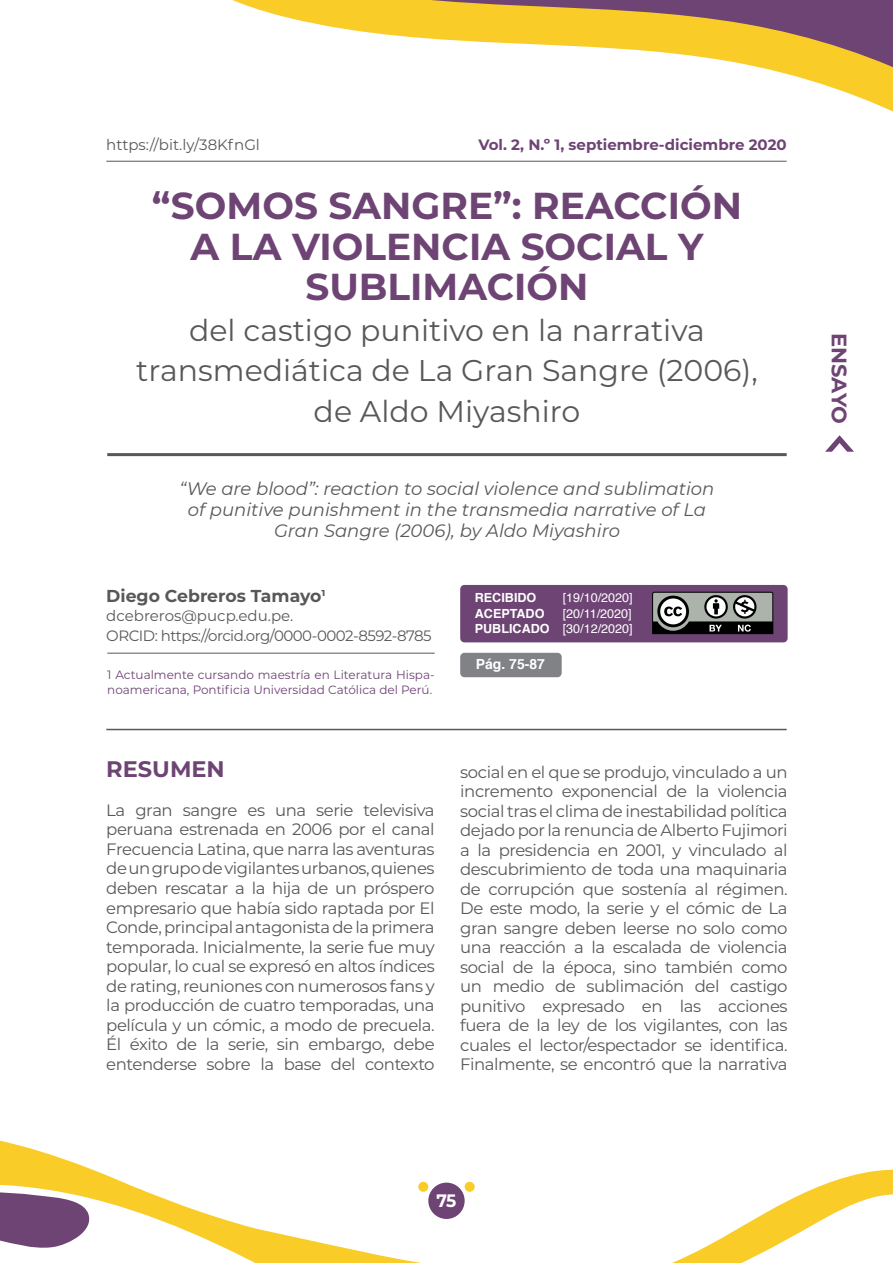
<style>
.page{position:relative;width:893px;height:1263px;background:#fff}
.page>*{position:absolute;margin:0;border:0;box-sizing:border-box;transform-origin:0 0}
.t1{font:700 37.5px/40.5px "Montserrat";color:#6e4474;text-align:center}
.t2{font:30px/40.5px "Montserrat";color:#57585a;text-align:center}
.t3{font:700 22.5px "Montserrat";color:#6e4474}
.pestañas{font:700 21px "Montserrat";color:#6e4474}
.t4{font:italic 18px "Montserrat";color:#57585a}
.t5{font:700 18px "Montserrat";color:#fff;scale:.95 1}
.t6{font:700 17.25px "Montserrat";color:#57585a}
.t7{font:16.5px/19.5px "Montserrat";letter-spacing:-.025em;color:#57585a;text-align:justify}
.t8{font:15px "Montserrat";letter-spacing:-.015em;color:#57585a}
.t9{font:15px "Montserrat";letter-spacing:-.035em;color:#57585a}
.t10{font:700 15px "Montserrat";color:#6e4474}
.t11{font:700 13.95px "Helvetica";color:#fff}
.t12{font:12.6px "Helvetica";color:#fff}
.t13{font:700 12.6px "Helvetica";color:#fff}
.t14{font:12px/15px "Montserrat";color:#6e4474}
.s1{font-weight:700}
</style>
<div class="page">
<svg style="left:0;top:1140px;width:201px;height:108px"></svg>
<svg style="left:201px;top:1169px;width:692px;height:94px"></svg>
<svg style="left:138px;top:1188px;width:119px;height:41px"></svg>
<svg style="left:267px;top:0;width:626px;height:161px"></svg>
<hr style="left:106px;top:161px;width:681px;height:1px;background:#57585a">
<hr style="left:106px;top:729px;width:681px;height:1px;background:#57585a">
<hr style="left:107px;top:653px;width:328px;height:1px;background:#57585a">
<hr style="left:107px;top:453px;width:680px;height:3px;background:#57585a">
<div style="left:460px;top:585px;width:328px;height:57px;background:#6e4474;border-radius:4px"></div>
<svg style="left:652px;top:592px;width:121px;height:42px;background:#727572"></svg>
<div style="left:460px;top:653px;width:102px;height:24px;background:#808285;border-radius:4px"></div>
<svg style="left:825px;top:435px;width:29px;height:17px"></svg>
<p class="t8" style="left:106px;top:134px;width:155px">https://bit.ly/38KfnGl</p>
<p class="t10" style="left:478px;top:134px;width:310px">Vol. 2, N.º 1, septiembre-diciembre 2020</p>
<p class="t1" style="left:152px;top:184px;width:592px">“SOMOS SANGRE”: REACCIÓN<br>A LA VIOLENCIA SOCIAL Y<br>SUBLIMACIÓN</p>
<p class="t2" style="left:136px;top:309px;width:623px">del castigo punitivo en la narrativa transmediática de La Gran Sangre (2006),</p>
<p class="t2" style="left:314px;top:390px;width:268px">de Aldo Miyashiro</p>
<p class="t4" style="left:180px;top:476px;width:536px">“We are blood”: reaction to social violence and sublimation</p>
<p class="t4" style="left:188px;top:497px;width:520px">of punitive punishment in the transmedia narrative of La</p>
<p class="t4" style="left:274px;top:518px;width:347px">Gran Sangre (2006), by Aldo Miyashiro</p>
<p class="t6" style="left:106px;top:583px;width:221px">Diego Cebreros Tamayo<sup>1</sup></p>
<p class="t8" style="left:106px;top:605px;width:189px">dcebreros@pucp.edu.pe.</p>
<p class="t9" style="left:106px;top:625px;width:327px">ORCID: https://orcid.org/0000-0002-8592-8785</p>
<p class="t14" style="left:107px;top:667px;width:329px">1 Actualmente cursando maestría en Literatura Hispa&shy;noamericana, Pontificia Universidad Católica del Perú.</p>
<p class="t13" style="left:475px;top:587px;width:63px">RECIBIDO</p>
<p class="t12" style="left:563px;top:588px;width:71px">[19/10/2020]</p>
<p class="t13" style="left:475px;top:603px;width:71px">ACEPTADO</p>
<p class="t12" style="left:563px;top:603px;width:71px">[20/11/2020]</p>
<p class="t12" style="left:475px;top:619px;width:159px"><span class="s1">PUBLICADO</span> [30/12/2020]</p>
<p class="t11" style="left:476px;top:653px;width:71px">Pág. 75-87</p>
<p class="t3" style="left:106px;top:753px;width:120px">RESUMEN</p>
<p class="t7" style="left:106px;top:800px;width:330px">La gran sangre es una serie televisiva peruana estrenada en 2006 por el canal Frecuencia Latina, que narra las aventuras de un grupo de vigilantes urbanos, quienes deben rescatar a la hija de un próspero empresario que había sido raptada por El Conde, principal antagonista de la primera temporada. Inicialmente, la serie fue muy popular, lo cual se expresó en altos índices de rating, reuniones con numerosos fans y la producción de cuatro temporadas, una película y un cómic, a modo de precuela.<br>Él éxito de la serie, sin embargo, debe entenderse sobre la base del contexto</p>
<p class="t7" style="left:460px;top:761px;width:329px">social en el que se produjo, vinculado a un incremento exponencial de la violencia social tras el clima de inestabilidad política dejado por la renuncia de Alberto Fujimori a la presidencia en 2001, y vinculado al descubrimiento de toda una maquinaria de corrupción que sostenía al régimen.<br>De este modo, la serie y el cómic de La gran sangre deben leerse no solo como una reacción a la escalada de violencia social de la época, sino también como un medio de sublimación del castigo punitivo expresado en las acciones fuera de la ley de los vigilantes, con las cuales el lector/espectador se identifica.<br>Finalmente, se encontró que la narrativa</p>
<p class="pestañas" style="left:854px;top:333px;width:92px;rotate:90deg">ENSAYO</p>
<p class="t5" style="left:437px;top:1187px;width:22px">75</p>
</div>
